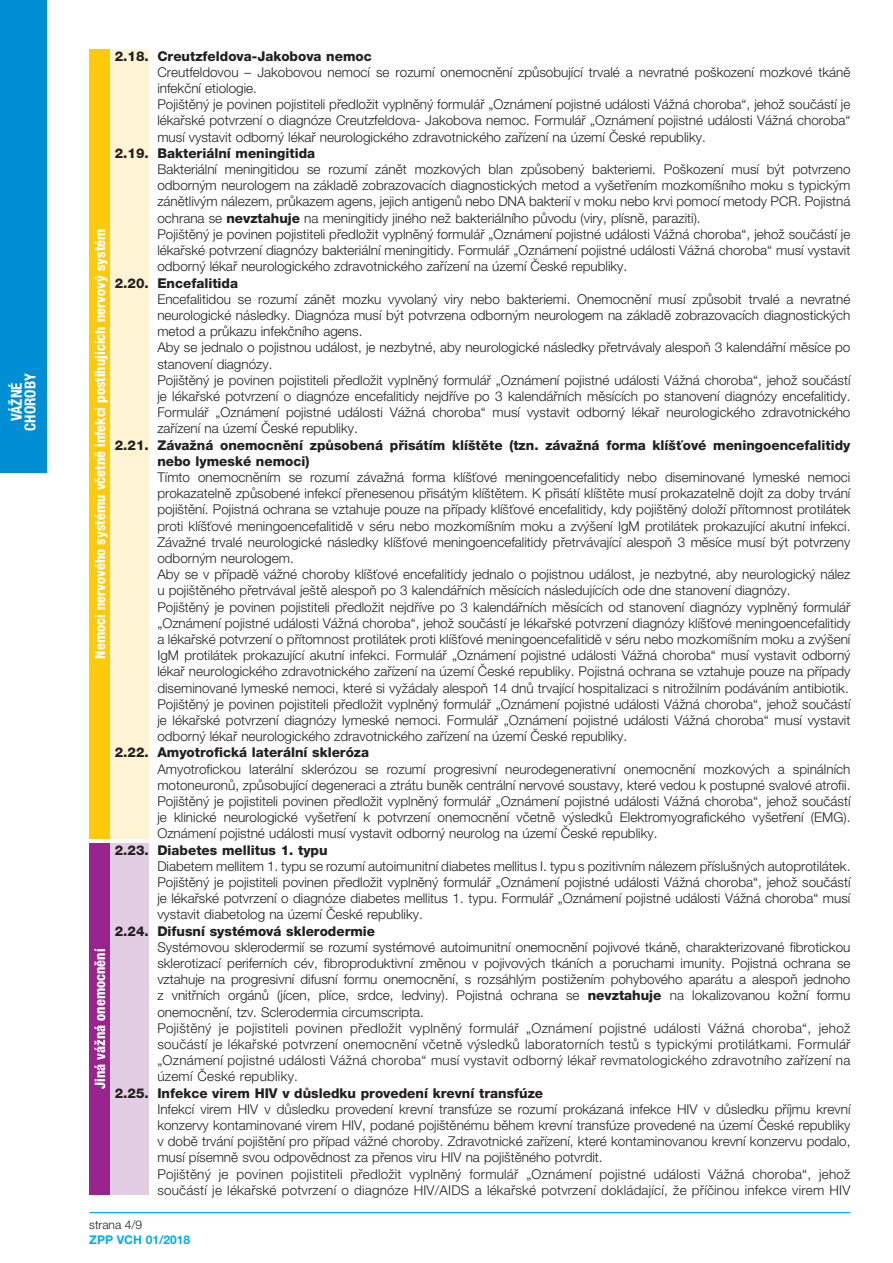
<style>
.page{position:relative;width:893px;height:1263px;background:#fff}
.page>*{position:absolute;margin:0;border:0;box-sizing:border-box;transform-origin:0 0}
.t1{font:700 condensed 15px/13.5px "Helvetica Neue LT Pro";color:#fff;text-align:center}
.t2{font:800 condensed 14.25px "Helvetica Neue LT Pro";color:#fff}
.t3{font:300 13.5px/16.2px "Helvetica Neue LT Pro";color:#231f20}
.t4{font:800 13.5px/16.2px "Helvetica Neue LT Pro";color:#231f20}
.t5{font:700 12px "Helvetica Neue LT Pro";color:#00aeef}
.t6{font:300 12px "Helvetica Neue LT Pro";color:#231f20}
.s1{font-weight:800}
</style>
<div class="page">
<div style="left:0;top:0;width:47px;height:472px;background:#008fd5"></div>
<div style="left:89px;top:49px;width:22px;height:789px;background:#feca0a"></div>
<div style="left:111px;top:49px;width:38px;height:789px;background:#fef3d2"></div>
<div style="left:89px;top:843px;width:22px;height:352px;background:#99248e"></div>
<div style="left:111px;top:843px;width:38px;height:352px;background:#e2cde3"></div>
<hr style="left:89px;top:1212px;width:761px;height:1px;background:#00aeef">
<p class="t1" style="left:10px;top:431px;width:59px;rotate:-90deg">VÁŽNÉ<br>CHOROBY</p>
<p class="t4" style="left:115px;top:48px;width:258px">2.18. Creutzfeldova-Jakobova nemoc</p>
<p class="t3" style="left:157px;top:64px;width:695px">Creutfeldovou – Jakobovou nemocí se rozumí onemocnění způsobující trvalé a nevratné poškození mozkové tkáně infekční etiologie.<br>Pojištěný je povinen pojistiteli předložit vyplněný formulář „Oznámení pojistné události Vážná choroba“, jehož součástí je lékařské potvrzení o diagnóze Creutzfeldova- Jakobova nemoc. Formulář „Oznámení pojistné události Vážná choroba“ musí vystavit odborný lékař neurologického zdravotnického zařízení na území České republiky.</p>
<p class="t4" style="left:115px;top:145px;width:202px">2.19. Bakteriální meningitida</p>
<p class="t3" style="left:157px;top:161px;width:695px">Bakteriální meningitidou se rozumí zánět mozkových blan způsobený bakteriemi. Poškození musí být potvrzeno odborným neurologem na základě zobrazovacích diagnostických metod a vyšetřením mozkomíšního moku s typickým zánětlivým nálezem, průkazem agens, jejich antigenů nebo DNA bakterií v moku nebo krvi pomocí metody PCR. Pojistná ochrana se <span class="s1">nevztahuje</span> na meningitidy jiného než bakteriálního původu (viry, plísně, paraziti).<br>Pojištěný je povinen pojistiteli předložit vyplněný formulář „Oznámení pojistné události Vážná choroba“, jehož součástí je lékařské potvrzení diagnózy bakteriální meningitidy. Formulář „Oznámení pojistné události Vážná choroba“ musí vystavit odborný lékař neurologického zdravotnického zařízení na území České republiky.</p>
<p class="t4" style="left:115px;top:275px;width:125px">2.20. Encefalitida</p>
<p class="t3" style="left:157px;top:290px;width:695px">Encefalitidou se rozumí zánět mozku vyvolaný viry nebo bakteriemi. Onemocnění musí způsobit trvalé a nevratné neurologické následky. Diagnóza musí být potvrzena odborným neurologem na základě zobrazovacích diagnostických metod a průkazu infekčního agens.<br>Aby se jednalo o pojistnou událost, je nezbytné, aby neurologické následky přetrvávaly alespoň 3 kalendářní měsíce po stanovení diagnózy.<br>Pojištěný je povinen pojistiteli předložit vyplněný formulář „Oznámení pojistné události Vážná choroba“, jehož součástí je lékařské potvrzení o diagnóze encefalitidy nejdříve po 3 kalendářních měsících po stanovení diagnózy encefalitidy.<br>Formulář „Oznámení pojistné události Vážná choroba“ musí vystavit odborný lékař neurologického zdravotnického zařízení na území České republiky.</p>
<p class="t4" style="left:157px;top:437px;width:695px;text-indent:-43px">2.21. Závažná onemocnění způsobená přisátím klíštěte (tzn. závažná forma klíšťové meningoencefalitidy nebo lymeské nemoci)</p>
<p class="t3" style="left:157px;top:469px;width:695px">Tímto onemocněním se rozumí závažná forma klíšťové meningoencefalitidy nebo diseminované lymeské nemoci prokazatelně způsobené infekcí přenesenou přisátým klíštětem. K přisátí klíštěte musí prokazatelně dojít za doby trvání pojištění. Pojistná ochrana se vztahuje pouze na případy klíšťové encefalitidy, kdy pojištěný doloží přítomnost protilátek proti klíšťové meningoencefalitidě v séru nebo mozkomíšním moku a zvýšení IgM protilátek prokazující akutní infekci.<br>Závažné trvalé neurologické následky klíšťové meningoencefalitidy přetrvávající alespoň 3 měsíce musí být potvrzeny odborným neurologem.<br>Aby se v případě vážné choroby klíšťové encefalitidy jednalo o pojistnou událost, je nezbytné, aby neurologický nález u pojištěného přetrvával ještě alespoň po 3 kalendářních měsících následujících ode dne stanovení diagnózy.<br>Pojištěný je povinen pojistiteli předložit nejdříve po 3 kalendářních měsících od stanovení diagnózy vyplněný formulář „Oznámení pojistné události Vážná choroba“, jehož součástí je lékařské potvrzení diagnózy klíšťové meningoencefalitidy a lékařské potvrzení o přítomnost protilátek proti klíšťové meningoencefalitidě v séru nebo mozkomíšním moku a zvýšení IgM protilátek prokazující akutní infekci. Formulář „Oznámení pojistné události Vážná choroba“ musí vystavit odborný lékař neurologického zdravotnického zařízení na území České republiky. Pojistná ochrana se vztahuje pouze na případy diseminované lymeské nemoci, které si vyžádaly alespoň 14 dnů trvající hospitalizaci s nitrožilním podáváním antibiotik.<br>Pojištěný je povinen pojistiteli předložit vyplněný formulář „Oznámení pojistné události Vážná choroba“, jehož součástí je lékařské potvrzení diagnózy lymeské nemoci. Formulář „Oznámení pojistné události Vážná choroba“ musí vystavit odborný lékař neurologického zdravotnického zařízení na území České republiky.</p>
<p class="t4" style="left:115px;top:744px;width:256px">2.22. Amyotrofická laterální skleróza</p>
<p class="t3" style="left:157px;top:760px;width:695px;text-align:justify">Amyotrofickou laterální sklerózou se rozumí progresivní neurodegenerativní onemocnění mozkových a spinálních motoneuronů, způsobující degeneraci a ztrátu buněk centrální nervové soustavy, které vedou k postupné svalové atrofii.<br>Pojištěný je pojistiteli povinen předložit vyplněný formulář „Oznámení pojistné události Vážná choroba“, jehož součástí je klinické neurologické vyšetření k potvrzení onemocnění včetně výsledků Elektromyografického vyšetření (EMG).<br>Oznámení pojistné události musí vystavit odborný neurolog na území České republiky.</p>
<p class="t4" style="left:115px;top:842px;width:214px">2.23. Diabetes mellitus 1. typu</p>
<p class="t3" style="left:157px;top:857px;width:695px;text-align:justify">Diabetem mellitem 1. typu se rozumí autoimunitní diabetes mellitus I. typu s pozitivním nálezem příslušných autoprotilátek.<br>Pojištěný je pojistiteli povinen předložit vyplněný formulář „Oznámení pojistné události Vážná choroba“, jehož součástí je lékařské potvrzení o diagnóze diabetes mellitus 1. typu. Formulář „Oznámení pojistné události Vážná choroba“ musí vystavit diabetolog na území České republiky.</p>
<p class="t4" style="left:115px;top:923px;width:262px">2.24. Difusní systémová sklerodermie</p>
<p class="t3" style="left:157px;top:938px;width:695px">Systémovou sklerodermií se rozumí systémové autoimunitní onemocnění pojivové tkáně, charakterizované fibrotickou sklerotizací periferních cév, fibroproduktivní změnou v pojivových tkáních a poruchami imunity. Pojistná ochrana se vztahuje na progresivní difusní formu onemocnění, s rozsáhlým postižením pohybového aparátu a alespoň jednoho z vnitřních orgánů (jícen, plíce, srdce, ledviny). Pojistná ochrana se <span class="s1">nevztahuje</span> na lokalizovanou kožní formu onemocnění, tzv. Sclerodermia circumscripta.<br>Pojištěný je pojistiteli povinen předložit vyplněný formulář „Oznámení pojistné události Vážná choroba“, jehož součástí je lékařské potvrzení onemocnění včetně výsledků laboratorních testů s typickými protilátkami. Formulář „Oznámení pojistné události Vážná choroba“ musí vystavit odborný lékař revmatologického zdravotního zařízení na území České republiky.</p>
<p class="t4" style="left:115px;top:1085px;width:430px">2.25. Infekce virem HIV v důsledku provedení krevní transfúze</p>
<p class="t3" style="left:157px;top:1100px;width:695px">Infekcí virem HIV v důsledku provedení krevní transfúze se rozumí prokázaná infekce HIV v důsledku příjmu krevní konzervy kontaminované virem HIV, podané pojištěnému během krevní transfúze provedené na území České republiky v době trvání pojištění pro případ vážné choroby. Zdravotnické zařízení, které kontaminovanou krevní konzervu podalo, musí písemně svou odpovědnost za přenos viru HIV na pojištěného potvrdit.<br>Pojištěný je povinen pojistiteli předložit vyplněný formulář „Oznámení pojistné události Vážná choroba“, jehož součástí je lékařské potvrzení o diagnóze HIV/AIDS a lékařské potvrzení dokládající, že příčinou infekce virem HIV</p>
<p class="t2" style="left:91px;top:659px;width:431px;rotate:-90deg">Nemoci nervového systému včetně infekcí postihujících nervový systém</p>
<p class="t2" style="left:91px;top:1089px;width:142px;rotate:-90deg">Jiná vážná onemocnění</p>
<p class="t6" style="left:89px;top:1218px;width:55px">strana 4/9</p>
<p class="t5" style="left:89px;top:1232px;width:102px">ZPP VCH 01/2018</p>
</div>
